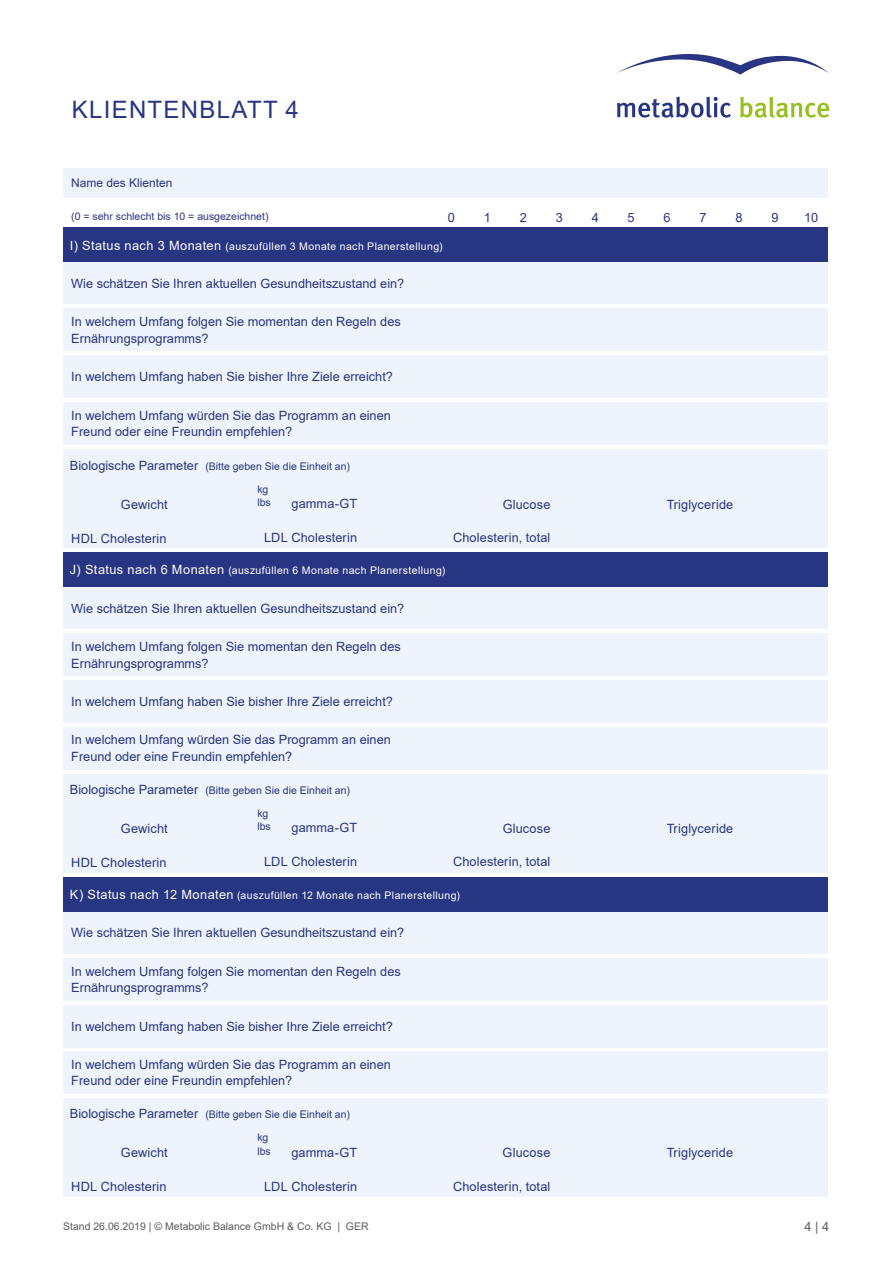
<style>
.page{position:relative;width:893px;height:1263px;background:#fff}
.page>*{position:absolute;margin:0;border:0;box-sizing:border-box;transform-origin:0 0}
.t1{font:24px "Arial";letter-spacing:.055em;color:#283583}
.t2{font:12.75px/16.5px "Arial";color:#283583}
.t3{font:12.75px "Arial";color:#5c5c5b}
.t4{font:12px "Arial";color:#283583}
.t5{font:10.5px/13.5px "Arial";color:#283583}
.t6{font:10.5px "Arial";letter-spacing:.04em;color:#fff}
.t7{font:10.5px "Arial";color:#5c5c5b}
.s1{font-size:12.75px}
</style>
<div class="page">
<div style="left:63px;top:168px;width:765px;height:30px;background:#eff3fb"></div>
<div style="left:63px;top:262px;width:765px;height:42px;background:#eff3fb"></div>
<div style="left:63px;top:587px;width:765px;height:42px;background:#eff3fb"></div>
<div style="left:63px;top:911px;width:765px;height:43px;background:#eff3fb"></div>
<div style="left:63px;top:308px;width:765px;height:43px;background:#eff3fb"></div>
<div style="left:63px;top:634px;width:765px;height:42px;background:#eff3fb"></div>
<div style="left:63px;top:958px;width:765px;height:42px;background:#eff3fb"></div>
<div style="left:63px;top:355px;width:765px;height:43px;background:#eff3fb"></div>
<div style="left:63px;top:680px;width:765px;height:43px;background:#eff3fb"></div>
<div style="left:63px;top:1005px;width:765px;height:42px;background:#eff3fb"></div>
<div style="left:63px;top:402px;width:765px;height:43px;background:#eff3fb"></div>
<div style="left:63px;top:727px;width:765px;height:43px;background:#eff3fb"></div>
<div style="left:63px;top:1051px;width:765px;height:43px;background:#eff3fb"></div>
<div style="left:63px;top:449px;width:765px;height:99px;background:#eff3fb"></div>
<div style="left:63px;top:774px;width:765px;height:99px;background:#eff3fb"></div>
<div style="left:63px;top:1098px;width:765px;height:99px;background:#eff3fb"></div>
<svg style="left:740px;top:97px;width:89px;height:21px"></svg>
<svg style="left:617px;top:97px;width:114px;height:21px"></svg>
<svg style="left:617px;top:54px;width:212px;height:21px"></svg>
<div style="left:63px;top:228px;width:765px;height:34px;background:#283583"></div>
<div style="left:63px;top:553px;width:765px;height:34px;background:#283583"></div>
<div style="left:63px;top:877px;width:765px;height:34px;background:#283583"></div>
<h1 class="t1" style="left:72px;top:93px;width:229px">KLIENTENBLATT 4</h1>
<p class="t4" style="left:71px;top:175px;width:103px">Name des Klienten</p>
<p class="t5" style="left:71px;top:209px;width:199px">(0 = sehr schlecht bis 10 = ausgezeichnet)</p>
<p class="t2" style="left:448px;top:209px;width:9px">0</p>
<p class="t2" style="left:484px;top:209px;width:9px">1</p>
<p class="t2" style="left:520px;top:209px;width:9px">2</p>
<p class="t2" style="left:556px;top:209px;width:9px">3</p>
<p class="t2" style="left:592px;top:209px;width:9px">4</p>
<p class="t2" style="left:628px;top:209px;width:9px">5</p>
<p class="t2" style="left:664px;top:209px;width:9px">6</p>
<p class="t2" style="left:700px;top:209px;width:9px">7</p>
<p class="t2" style="left:736px;top:209px;width:9px">8</p>
<p class="t2" style="left:772px;top:209px;width:9px">9</p>
<p class="t2" style="left:804px;top:209px;width:16px">10</p>
<p class="t6" style="left:70px;top:239px;width:374px"><span class="s1">I) Status nach 3 Monaten</span> (auszufüllen 3 Monate nach Planerstellung)</p>
<p class="t2" style="left:71px;top:275px;width:335px">Wie schätzen Sie Ihren aktuellen Gesundheitszustand ein?</p>
<p class="t2" style="left:71px;top:313px;width:331px">In welchem Umfang folgen Sie momentan den Regeln des<br>Ernährungsprogramms?</p>
<p class="t2" style="left:71px;top:369px;width:323px">In welchem Umfang haben Sie bisher Ihre Ziele erreicht?</p>
<p class="t2" style="left:71px;top:407px;width:321px">In welchem Umfang würden Sie das Programm an einen<br>Freund oder eine Freundin empfehlen?</p>
<p class="t5" style="left:70px;top:460px;width:282px"><span class="s1">Biologische Parameter</span> (Bitte geben Sie die Einheit an)</p>
<p class="t5" style="left:257px;top:482px;width:15px">kg lbs</p>
<p class="t2" style="left:121px;top:496px;width:48px">Gewicht</p>
<p class="t2" style="left:291px;top:495px;width:67px">gamma-GT</p>
<p class="t2" style="left:667px;top:496px;width:68px">Triglyceride</p>
<p class="t2" style="left:71px;top:530px;width:97px">HDL Cholesterin</p>
<p class="t2" style="left:264px;top:529px;width:94px">LDL Cholesterin</p>
<p class="t2" style="left:503px;top:496px;width:49px">Glucose</p>
<p class="t2" style="left:453px;top:529px;width:99px">Cholesterin, total</p>
<p class="t6" style="left:70px;top:563px;width:377px"><span class="s1">J) Status nach 6 Monaten</span> (auszufüllen 6 Monate nach Planerstellung)</p>
<p class="t2" style="left:71px;top:600px;width:335px">Wie schätzen Sie Ihren aktuellen Gesundheitszustand ein?</p>
<p class="t2" style="left:71px;top:638px;width:331px">In welchem Umfang folgen Sie momentan den Regeln des<br>Ernährungsprogramms?</p>
<p class="t2" style="left:71px;top:693px;width:323px">In welchem Umfang haben Sie bisher Ihre Ziele erreicht?</p>
<p class="t2" style="left:71px;top:731px;width:321px">In welchem Umfang würden Sie das Programm an einen<br>Freund oder eine Freundin empfehlen?</p>
<p class="t5" style="left:70px;top:784px;width:282px"><span class="s1">Biologische Parameter</span> (Bitte geben Sie die Einheit an)</p>
<p class="t5" style="left:257px;top:806px;width:15px">kg lbs</p>
<p class="t2" style="left:121px;top:820px;width:48px">Gewicht</p>
<p class="t2" style="left:291px;top:819px;width:67px">gamma-GT</p>
<p class="t2" style="left:667px;top:820px;width:68px">Triglyceride</p>
<p class="t2" style="left:71px;top:854px;width:97px">HDL Cholesterin</p>
<p class="t2" style="left:264px;top:853px;width:94px">LDL Cholesterin</p>
<p class="t2" style="left:503px;top:820px;width:49px">Glucose</p>
<p class="t2" style="left:453px;top:853px;width:99px">Cholesterin, total</p>
<p class="t6" style="left:70px;top:888px;width:391px"><span class="s1">K) Status nach 12 Monaten</span> (auszufüllen 12 Monate nach Planerstellung)</p>
<p class="t2" style="left:71px;top:924px;width:335px">Wie schätzen Sie Ihren aktuellen Gesundheitszustand ein?</p>
<p class="t2" style="left:71px;top:963px;width:331px">In welchem Umfang folgen Sie momentan den Regeln des<br>Ernährungsprogramms?</p>
<p class="t2" style="left:71px;top:1018px;width:323px">In welchem Umfang haben Sie bisher Ihre Ziele erreicht?</p>
<p class="t2" style="left:71px;top:1056px;width:321px">In welchem Umfang würden Sie das Programm an einen<br>Freund oder eine Freundin empfehlen?</p>
<p class="t5" style="left:70px;top:1108px;width:282px"><span class="s1">Biologische Parameter</span> (Bitte geben Sie die Einheit an)</p>
<p class="t5" style="left:257px;top:1131px;width:15px">kg lbs</p>
<p class="t2" style="left:121px;top:1144px;width:48px">Gewicht</p>
<p class="t2" style="left:291px;top:1144px;width:67px">gamma-GT</p>
<p class="t2" style="left:667px;top:1144px;width:68px">Triglyceride</p>
<p class="t2" style="left:71px;top:1178px;width:97px">HDL Cholesterin</p>
<p class="t2" style="left:264px;top:1178px;width:94px">LDL Cholesterin</p>
<p class="t2" style="left:503px;top:1144px;width:49px">Glucose</p>
<p class="t2" style="left:453px;top:1178px;width:99px">Cholesterin, total</p>
<p class="t7" style="left:63px;top:1219px;width:307px">Stand 26.06.2019 | © Metabolic Balance GmbH &amp; Co. KG | GER</p>
<p class="t3" style="left:805px;top:1218px;width:26px">4 | 4</p>
</div>
